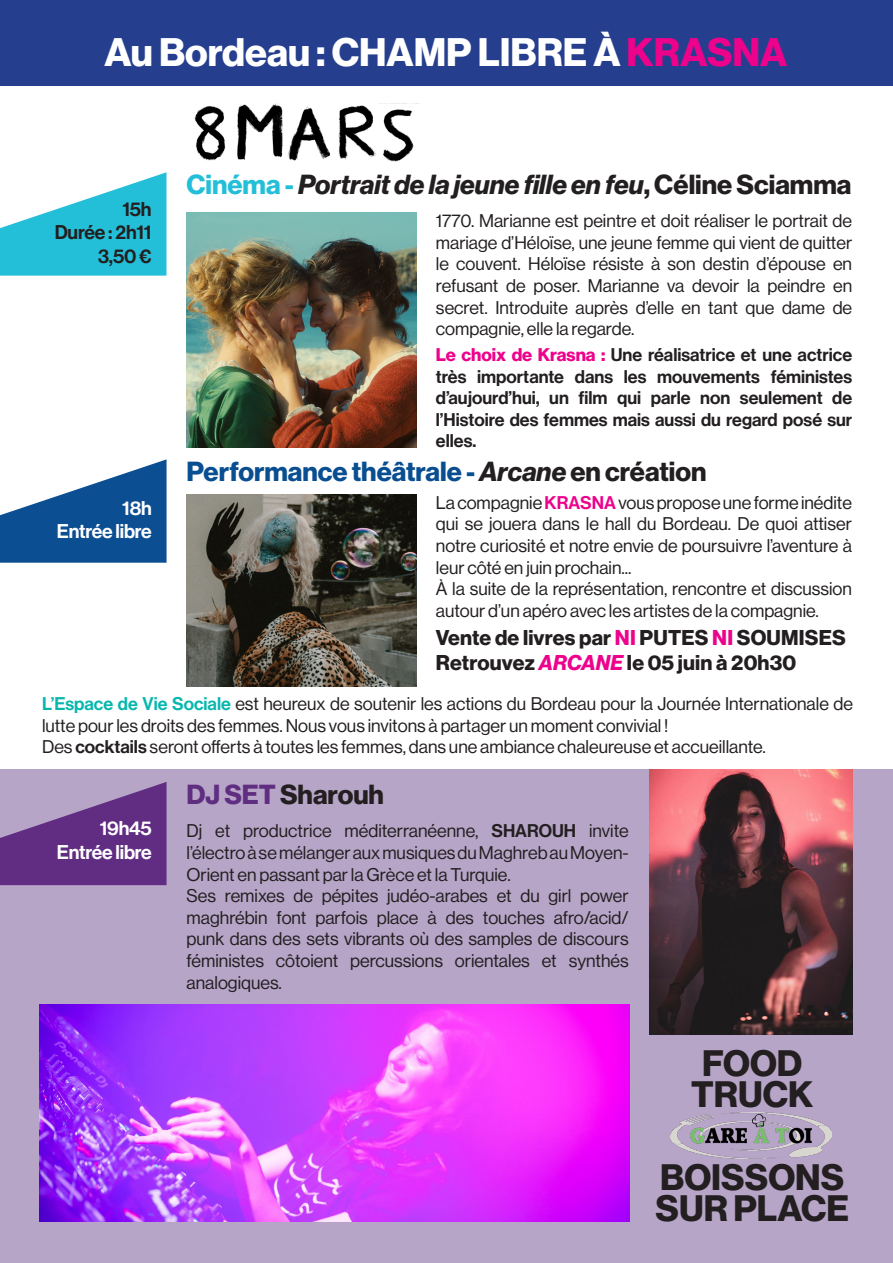
<style>
.page{position:relative;width:893px;height:1263px;background:#fff}
.page>*{position:absolute;margin:0;border:0;box-sizing:border-box;transform-origin:0 0}
.t1{font:700 39px "Neue Haas Display";color:#fff}
.t2{font:700 36px/31.5px "Neue Haas Display";color:#231f20;text-align:center}
.t3{font:italic 700 27px "Neue Haas Display";color:#231f20}
.t4{font:700 27px "Neue Haas Display";color:#094e90}
.t5{font:700 27px "Neue Haas Display";color:#231f20}
.t6{font:700 21px "Neue Haas Display";letter-spacing:.01em;color:#231f20}
.t7{font:19.5px "Neue Haas Display Mediu";letter-spacing:-.01em;color:#fff}
.t8{font:19.5px "Neue Haas Display Mediu";letter-spacing:-.01em;color:#231f20}
.t9{font:18px/21.6px "Neue Haas Display";color:#231f20;text-align:justify}
.t10{font:18px/21.6px "Neue Haas Display Mediu";color:#231f20;text-align:justify}
.s1{color:#ed028c}
.s2{font-style:normal;color:#23bfd8}
.s3{font-style:normal}
.s4{font-family:"Neue Haas Display";font-weight:700;color:#ed028c}
.s5{font-style:italic;color:#231f20}
.s6{color:#231f20}
.s7{font-family:"Neue Haas Display Mediu";color:#ed028c}
.s8{font-style:italic;color:#ed028c}
.s9{font-family:"Neue Haas Display Mediu";color:#07b7ae}
.s10{font-family:"Neue Haas Display Mediu"}
.s11{color:#602e81}
</style>
<div class="page">
<div style="left:0;top:0;width:893px;height:85px;background:#253f8e"></div>
<svg style="left:0;top:172px;width:166px;height:104px"></svg>
<img style="left:187px;top:212px;width:229px;height:236px">
<img style="left:194px;top:103px;width:225px;height:58px">
<svg style="left:0;top:459px;width:167px;height:104px"></svg>
<img style="left:187px;top:494px;width:229px;height:192px">
<div style="left:0;top:769px;width:893px;height:494px;background:#b7a5c8"></div>
<svg style="left:0;top:782px;width:167px;height:103px"></svg>
<img style="left:650px;top:769px;width:202px;height:265px">
<img style="left:40px;top:1004px;width:589px;height:218px">
<img style="left:671px;top:1112px;width:160px;height:47px">
<p class="t1" style="left:104px;top:29px;width:684px">Au Bordeau : CHAMP LIBRE À<span class="s1">KRASNA</span></p>
<p class="t8" style="left:122px;top:198px;width:31px">15h</p>
<p class="t8" style="left:55px;top:221px;width:98px">Durée : 2h11</p>
<p class="t8" style="left:98px;top:244px;width:55px">3,50 €</p>
<p class="t7" style="left:122px;top:497px;width:31px">18h</p>
<p class="t7" style="left:57px;top:520px;width:96px">Entrée libre</p>
<p class="t3" style="left:187px;top:169px;width:666px"><span class="s2">Cinéma -</span>Portrait de la jeune fille en feu<span class="s3">, Céline Sciamma</span></p>
<p class="t9" style="left:436px;top:210px;width:418px">1770. Marianne est peintre et doit réaliser le portrait de mariage d’Héloïse, une jeune femme qui vient de quitter le couvent. Héloïse résiste à son destin d’épouse en refusant de poser. Marianne va devoir la peindre en secret. Introduite auprès d’elle en tant que dame de compagnie, elle la regarde.</p>
<p class="t10" style="left:436px;top:344px;width:418px"><span class="s4">Le choix de Krasna :</span> Une réalisatrice et une actrice très importante dans les mouvements féministes d’aujourd’hui, un film qui parle non seulement de l’Histoire des femmes mais aussi du regard posé sur elles.</p>
<p class="t4" style="left:187px;top:456px;width:521px">Performance théâtrale -<span class="s5">Arcane</span> <span class="s6">en création</span></p>
<p class="t9" style="left:436px;top:492px;width:418px">La compagnie <span class="s7">KRASNA</span> vous propose une forme inédite qui se jouera dans le hall du Bordeau. De quoi attiser notre curiosité et notre envie de poursuivre l’aventure à leur côté en juin prochain...</p>
<p class="t9" style="left:436px;top:578px;width:418px">À la suite de la représentation, rencontre et discussion autour d’un apéro avec les artistes de la compagnie.</p>
<p class="t6" style="left:436px;top:625px;width:411px">Vente de livres par <span class="s1">NI</span> PUTES <span class="s1">NI</span> SOUMISES</p>
<p class="t6" style="left:436px;top:650px;width:362px">Retrouvez <span class="s8">ARCANE</span> le 05 juin à 20h30</p>
<p class="t9" style="left:42px;top:693px;width:812px"><span class="s9">L’Espace de Vie Sociale</span> est heureux de soutenir les actions du Bordeau pour la Journée Internationale de lutte pour les droits des femmes. Nous vous invitons à partager un moment convivial !</p>
<p class="t9" style="left:42px;top:736px;width:725px">Des <span class="s10">cocktails</span> seront offerts à toutes les femmes, dans une ambiance chaleureuse et accueillante.</p>
<p class="t7" style="left:100px;top:817px;width:54px">19h45</p>
<p class="t7" style="left:57px;top:840px;width:96px">Entrée libre</p>
<p class="t5" style="left:187px;top:779px;width:199px"><span class="s11">DJ SET</span>Sharouh</p>
<p class="t9" style="left:187px;top:820px;width:444px">Dj et productrice méditerranéenne, <span class="s10">SHAROUH</span> invite l’électro à se mélanger aux musiques du Maghreb au Moyen-Orient en passant par la Grèce et la Turquie.</p>
<p class="t9" style="left:187px;top:885px;width:444px">Ses remixes de pépites judéo-arabes et du girl power maghrébin font parfois place à des touches afro/acid/ punk dans des sets vibrants où des samples de discours féministes côtoient percussions orientales et synthés analogiques.</p>
<p class="t2" style="left:691px;top:1048px;width:124px">FOOD<br>TRUCK</p>
<p class="t2" style="left:655px;top:1162px;width:195px;text-align:left">BOISSONS<br>SUR PLACE</p>
</div>
